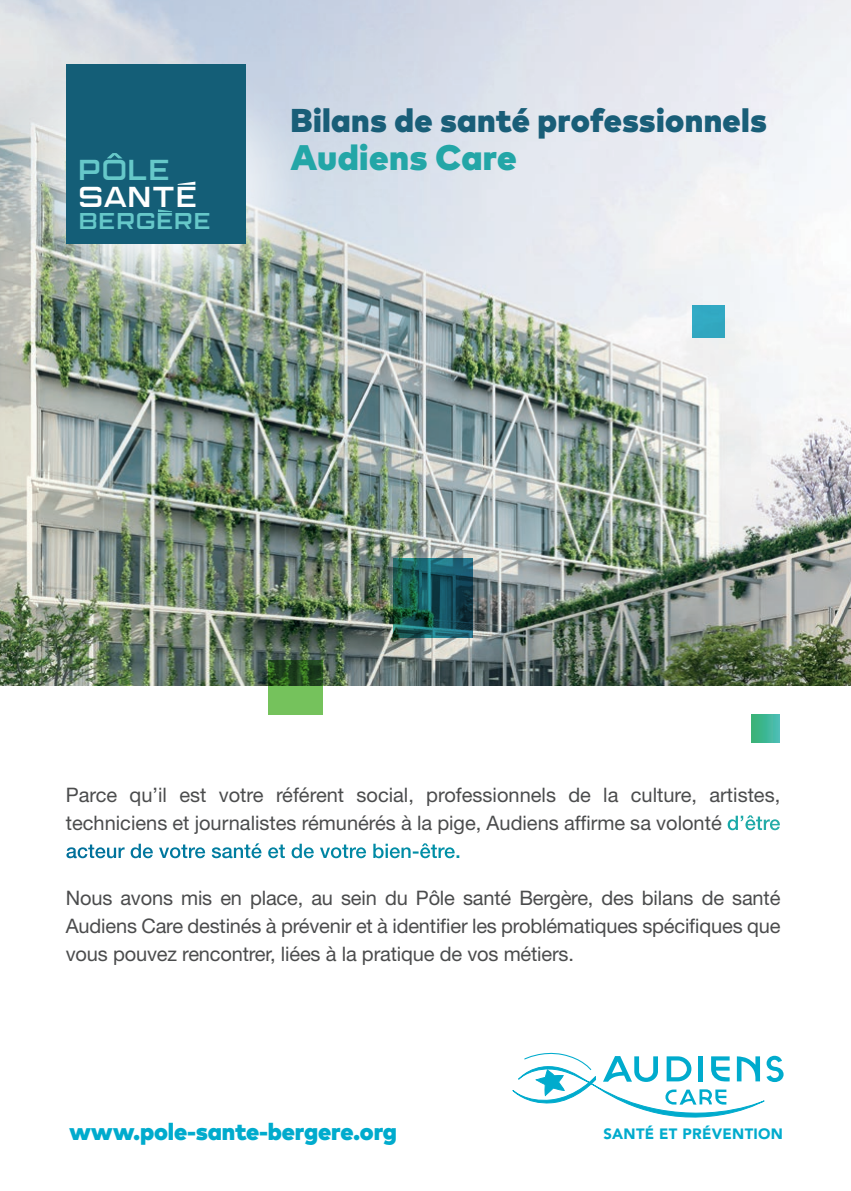
<style>
.page{position:relative;width:851px;height:1191px;background:#fff}
.page>*{position:absolute;margin:0;border:0;box-sizing:border-box;transform-origin:0 0}
.t1{font:900 35.6px "Mark Pro";letter-spacing:.01em;color:#23a6a7}
.t2{font:900 33px "Mark Pro";letter-spacing:.01em;color:#195e78}
.t3{font:29px "Marsek Demi";letter-spacing:-.02em;color:#fff}
.t4{font:29px "Marsek Demi";color:#66c8c9}
.t5{font:900 23.8px "Mark Pro";letter-spacing:-.01em;color:#00abcd}
.t6{font:23px "Marsek Demi";color:#66c8c9}
.t7{font:20px/28px "Helvetica Neue LT Std";letter-spacing:-.01em;color:#4b4c4d;text-align:justify}
.t8{font:900 14.8px "Avenir";letter-spacing:.02em;color:#00abcd}
.s1{font-weight:500;color:#fff}
</style>
<div class="page">
<img style="left:0;top:0;width:850px;height:685px">
<img style="left:44px;top:74px;width:264px;height:264px;border-radius:50%">
<svg style="left:0;top:50px;width:246px;height:264px"></svg>
<svg style="left:44px;top:50px;width:264px;height:264px"></svg>
<div style="left:66px;top:64px;width:180px;height:180px;background:#145e77"></div>
<svg style="left:107px;top:153px;width:15px;height:5px"></svg>
<svg style="left:178px;top:182px;width:17px;height:3px"></svg>
<svg style="left:158px;top:209px;width:14px;height:3px"></svg>
<svg style="left:512px;top:1053px;width:271px;height:65px"></svg>
<svg style="left:268px;top:660px;width:54px;height:54px;fill:#75c25c"></svg>
<div style="left:692px;top:305px;width:32px;height:33px;background:#32a8c3"></div>
<svg style="left:393px;top:558px;width:79px;height:80px"></svg>
<div style="left:751px;top:714px;width:28px;height:29px;background:linear-gradient(to right,#36b172,#4abdb3)"></div>
<h3 class="t4" style="left:78px;top:152px;width:94px">POLE</h3>
<h3 class="t3" style="left:78px;top:179px;width:121px">SANTE</h3>
<p class="t6" style="left:79px;top:207px;width:134px">BERGERE</p>
<h2 class="t2" style="left:290px;top:95px;width:478px">Bilans de santé professionnels</h2>
<h1 class="t1" style="left:290px;top:129px;width:228px">Audiens Care</h1>
<p class="t7" style="left:66px;top:780px;width:716px">Parce qu’il est votre référent social, professionnels de la culture, artistes, techniciens et journalistes rémunérés à la pige, Audiens affirme sa volonté <span class="s1">d’être acteur de votre santé et de votre bien-être.</span></p>
<p class="t7" style="left:66px;top:884px;width:716px">Nous avons mis en place, au sein du Pôle santé Bergère, des bilans de santé Audiens Care destinés à prévenir et à identifier les problématiques spécifiques que vous pouvez rencontrer, liées à la pratique de vos métiers.</p>
<p class="t5" style="left:69px;top:1113px;width:329px">www.pole-sante-bergere.org</p>
<p class="t8" style="left:603px;top:1121px;width:181px">SANTÉ ET PRÉVENTION</p>
</div>
